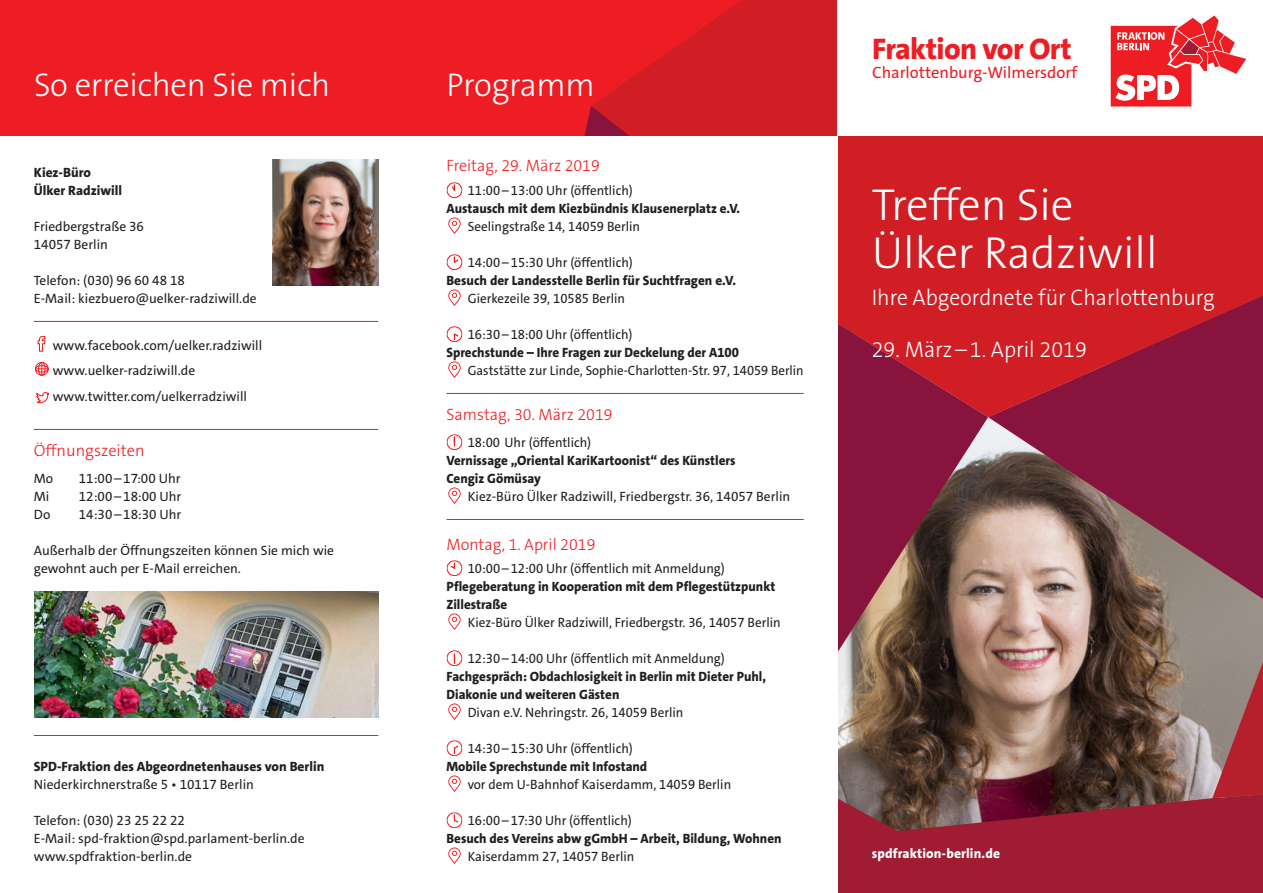
<style>
.page{position:relative;width:1263px;height:893px;background:#ee1d23}
.page>*{position:absolute;margin:0;border:0;box-sizing:border-box;transform-origin:0 0}
.t1{font:300 45px/48px "The Sans B3";color:#fff}
.t2{font:300 33px "The Sans B3";letter-spacing:-.01em;color:#fff}
.t3{font:800 30px "SPD The Sans";letter-spacing:-.02em;color:#ee1d23}
.t4{font:300 22.5px "The Sans B3";color:#fff;scale:.96 1}
.t5{font:300 16.5px "The Sans B3";color:#ee1d23}
.t6{font:16.5px "SPD The Sans";color:#ee1d23}
.t7{font:13.5px/18px "SPD The Sans";color:#231f20}
.t8{font:800 13.5px/18px "SPD The Sans";color:#231f20}
.t9{font:13.5px "SPD The Sans";color:#231f20;scale:.96 1}
.t10{font:800 13.5px "SPD The Sans";letter-spacing:.01em;color:#fff}
</style>
<div class="page">
<img style="left:988px;top:611px;width:166px;height:150px">
<svg style="left:1154px;top:611px;width:109px;height:150px;background:#9a7e76"></svg>
<svg style="left:988px;top:417px;width:275px;height:194px;background:#8e4d5c"></svg>
<svg style="left:612px;top:0;width:651px;height:417px;background:#c71c27"></svg>
<svg style="left:838px;top:183px;width:150px;height:578px;background:#96323a"></svg>
<svg style="left:838px;top:761px;width:425px;height:132px;background:#8a2c38"></svg>
<div style="left:838px;top:0;width:425px;height:136px;background:#fff"></div>
<div style="left:0;top:136px;width:838px;height:757px;background:#fff"></div>
<svg style="left:1111px;top:15px;width:135px;height:92px"></svg>
<hr style="left:34px;top:321px;width:344px;height:1px;background:#ee1d23">
<hr style="left:34px;top:429px;width:344px;height:1px;background:#ee1d23">
<hr style="left:34px;top:735px;width:344px;height:1px;background:#ee1d23">
<svg style="left:38px;top:336px;width:7px;height:15px"></svg>
<svg style="left:35px;top:362px;width:14px;height:13px"></svg>
<svg style="left:37px;top:392px;width:12px;height:11px"></svg>
<img style="left:273px;top:159px;width:105px;height:126px">
<hr style="left:446px;top:393px;width:358px;height:1px;background:#ee1d23">
<hr style="left:446px;top:519px;width:358px;height:1px;background:#ee1d23">
<svg style="left:448px;top:182px;width:14px;height:16px"></svg>
<div style="left:446px;top:182px;width:16px;height:16px;border:1px solid #ee1d23;border-radius:50%"></div>
<svg style="left:452px;top:184px;width:3px;height:7px"></svg>
<svg style="left:448px;top:217px;width:13px;height:17px"></svg>
<svg style="left:448px;top:254px;width:14px;height:16px"></svg>
<div style="left:446px;top:254px;width:16px;height:16px;border:1px solid #ee1d23;border-radius:50%"></div>
<svg style="left:453px;top:256px;width:6px;height:7px"></svg>
<svg style="left:448px;top:434px;width:14px;height:16px"></svg>
<div style="left:446px;top:434px;width:16px;height:16px;border:1px solid #ee1d23;border-radius:50%"></div>
<svg style="left:448px;top:487px;width:13px;height:17px"></svg>
<svg style="left:448px;top:650px;width:14px;height:16px"></svg>
<div style="left:446px;top:650px;width:16px;height:16px;border:1px solid #ee1d23;border-radius:50%"></div>
<svg style="left:448px;top:812px;width:14px;height:16px"></svg>
<div style="left:446px;top:812px;width:16px;height:16px;border:1px solid #ee1d23;border-radius:50%"></div>
<svg style="left:453px;top:814px;width:6px;height:9px"></svg>
<svg style="left:448px;top:847px;width:13px;height:17px"></svg>
<svg style="left:448px;top:560px;width:14px;height:16px"></svg>
<div style="left:446px;top:560px;width:16px;height:16px;border:1px solid #ee1d23;border-radius:50%"></div>
<svg style="left:450px;top:562px;width:5px;height:7px"></svg>
<svg style="left:448px;top:326px;width:14px;height:16px"></svg>
<div style="left:446px;top:326px;width:16px;height:16px;border:1px solid #ee1d23;border-radius:50%"></div>
<svg style="left:453px;top:333px;width:6px;height:7px"></svg>
<svg style="left:448px;top:740px;width:14px;height:16px"></svg>
<div style="left:446px;top:740px;width:16px;height:16px;border:1px solid #ee1d23;border-radius:50%"></div>
<svg style="left:453px;top:745px;width:6px;height:9px"></svg>
<svg style="left:448px;top:775px;width:13px;height:17px"></svg>
<svg style="left:448px;top:289px;width:13px;height:17px"></svg>
<svg style="left:448px;top:361px;width:13px;height:17px"></svg>
<svg style="left:448px;top:613px;width:13px;height:17px"></svg>
<svg style="left:448px;top:703px;width:13px;height:17px"></svg>
<img style="left:34px;top:591px;width:344px;height:126px">
<h2 class="t2" style="left:34px;top:68px;width:298px">So erreichen Sie mich</h2>
<h2 class="t2" style="left:446px;top:68px;width:150px">Programm</h2>
<p class="t8" style="left:34px;top:164px;width:90px">Kiez-Büro<br>Ülker Radziwill</p>
<p class="t7" style="left:34px;top:218px;width:112px">Friedbergstraße 36<br>14057 Berlin</p>
<p class="t7" style="left:34px;top:272px;width:224px">Telefon: (030) 96 60 48 18<br>E-Mail: kiezbuero@uelker-radziwill.de</p>
<p class="t7" style="left:53px;top:333px;width:211px;line-height:25.5px">www.facebook.com/uelker.radziwill www.uelker-radziwill.de www.twitter.com/uelkerradziwill</p>
<p class="t5" style="left:34px;top:442px;width:112px">Öffnungszeiten</p>
<p class="t7" style="left:34px;top:470px;width:21px">Mo</p>
<p class="t7" style="left:79px;top:470px;width:103px">11:00–17:00 Uhr</p>
<p class="t7" style="left:34px;top:488px;width:17px">Mi</p>
<p class="t7" style="left:79px;top:488px;width:104px">12:00–18:00 Uhr</p>
<p class="t7" style="left:34px;top:506px;width:18px">Do</p>
<p class="t7" style="left:79px;top:506px;width:104px">14:30–18:30 Uhr</p>
<p class="t7" style="left:34px;top:542px;width:302px">Außerhalb der Öffnungszeiten können Sie mich wie gewohnt auch per E-Mail erreichen.</p>
<p class="t8" style="left:34px;top:758px;width:292px">SPD-Fraktion des Abgeordnetenhauses von Berlin</p>
<p class="t7" style="left:34px;top:776px;width:222px">Niederkirchnerstraße 5 • 10117 Berlin</p>
<p class="t7" style="left:34px;top:812px;width:272px">Telefon: (030) 23 25 22 22<br>E-Mail: spd-fraktion@spd.parlament-berlin.de www.spdfraktion-berlin.de</p>
<p class="t5" style="left:446px;top:157px;width:155px">Freitag, 29. März 2019</p>
<p class="t7" style="left:468px;top:182px;width:167px">11:00–13:00 Uhr (öffentlich)</p>
<p class="t8" style="left:446px;top:200px;width:295px">Austausch mit dem Kiezbündnis Klausenerplatz e.V.</p>
<p class="t7" style="left:468px;top:218px;width:174px">Seelingstraße 14, 14059 Berlin</p>
<p class="t7" style="left:468px;top:254px;width:167px">14:00–15:30 Uhr (öffentlich)</p>
<p class="t8" style="left:446px;top:272px;width:291px">Besuch der Landesstelle Berlin für Suchtfragen e.V.</p>
<p class="t7" style="left:468px;top:290px;width:159px">Gierkezeile 39, 10585 Berlin</p>
<p class="t7" style="left:468px;top:326px;width:166px">16:30–18:00 Uhr (öffentlich)</p>
<p class="t8" style="left:446px;top:344px;width:294px">Sprechstunde – Ihre Fragen zur Deckelung der A100</p>
<p class="t9" style="left:468px;top:362px;width:351px">Gaststätte zur Linde, Sophie-Charlotten-Str. 97, 14059 Berlin</p>
<p class="t5" style="left:446px;top:406px;width:168px">Samstag, 30. März 2019</p>
<p class="t7" style="left:468px;top:434px;width:125px">18:00 Uhr (öffentlich)</p>
<p class="t8" style="left:446px;top:452px;width:290px">Vernissage „Oriental KariKartoonist“ des Künstlers<br>Cengiz Gömüsay</p>
<p class="t7" style="left:468px;top:488px;width:324px">Kiez-Büro Ülker Radziwill, Friedbergstr. 36, 14057 Berlin</p>
<p class="t5" style="left:446px;top:536px;width:150px">Montag, 1. April 2019</p>
<p class="t7" style="left:468px;top:560px;width:259px">10:00–12:00 Uhr (öffentlich mit Anmeldung)</p>
<p class="t8" style="left:446px;top:578px;width:330px">Pflegeberatung in Kooperation mit dem Pflegestützpunkt<br>Zillestraße</p>
<p class="t7" style="left:468px;top:614px;width:314px">Kiez-Büro Ülker Radziwill, Friedbergstr. 36, 14057 Berlin</p>
<p class="t7" style="left:468px;top:650px;width:259px">12:30–14:00 Uhr (öffentlich mit Anmeldung)</p>
<p class="t8" style="left:446px;top:668px;width:321px">Fachgespräch: Obdachlosigkeit in Berlin mit Dieter Puhl,<br>Diakonie und weiteren Gästen</p>
<p class="t7" style="left:468px;top:704px;width:217px">Divan e.V. Nehringstr. 26, 14059 Berlin</p>
<p class="t7" style="left:468px;top:740px;width:167px">14:30–15:30 Uhr (öffentlich)</p>
<p class="t8" style="left:446px;top:758px;width:202px">Mobile Sprechstunde mit Infostand</p>
<p class="t7" style="left:468px;top:776px;width:265px">vor dem U-Bahnhof Kaiserdamm, 14059 Berlin</p>
<p class="t7" style="left:468px;top:812px;width:166px">16:00–17:30 Uhr (öffentlich)</p>
<p class="t8" style="left:446px;top:830px;width:337px">Besuch des Vereins abw gGmbH – Arbeit, Bildung, Wohnen</p>
<p class="t7" style="left:468px;top:848px;width:168px">Kaiserdamm 27, 14057 Berlin</p>
<h3 class="t3" style="left:872px;top:29px;width:201px">Fraktion vor Ort</h3>
<p class="t6" style="left:872px;top:62px;width:207px">Charlottenburg-Wilmersdorf</p>
<h1 class="t1" style="left:872px;top:182px;width:287px">Treffen Sie<br>Ülker Radziwill</h1>
<h3 class="t4" style="left:872px;top:286px;width:359px">Ihre Abgeordnete für Charlottenburg</h3>
<h3 class="t4" style="left:872px;top:338px;width:226px">29. März–1. April 2019</h3>
<p class="t10" style="left:872px;top:845px;width:130px">spdfraktion-berlin.de</p>
</div>
